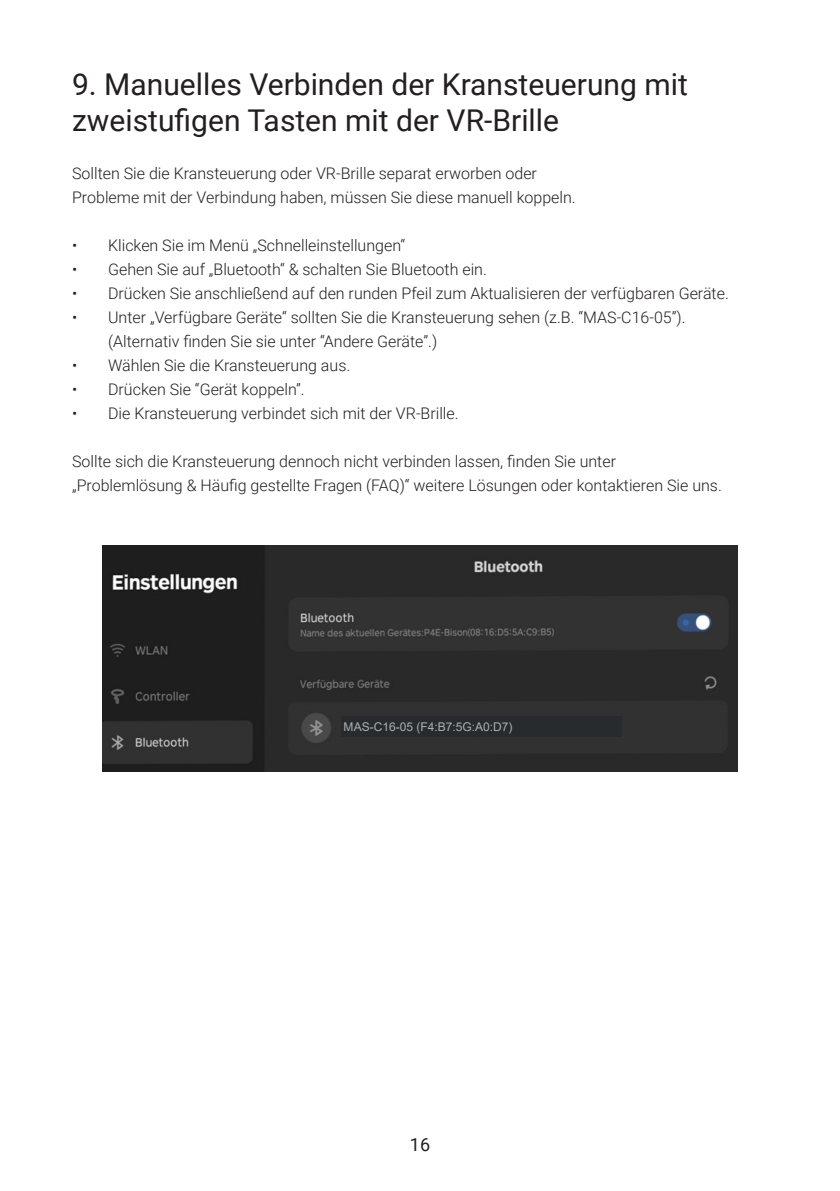
<style>
.page{position:relative;width:840px;height:1191px;background:#fff}
.page>*{position:absolute;margin:0;border:0;box-sizing:border-box;transform-origin:0 0}
.t1{font:30px "Roboto";color:#231f20}
.t2{font:18px "Roboto";color:#231f20}
.t3{font:300 16px/24px "Roboto";color:#231f20}
.t4{font:12px "Arial";color:#abafb0}
</style>
<div class="page">
<img style="left:102px;top:546px;width:635px;height:225px">
<div style="left:340px;top:715px;width:281px;height:21px;background:#282b2d"></div>
<p class="t1" style="left:72px;top:63px;width:617px">9. Manuelles Verbinden der Kransteuerung mit</p>
<p class="t1" style="left:72px;top:99px;width:488px">zweistufigen Tasten mit der VR-Brille</p>
<p class="t3" style="left:72px;top:160px;width:466px">Sollten Sie die Kransteuerung oder VR-Brille separat erworben oder</p>
<p class="t3" style="left:72px;top:184px;width:505px">Probleme mit der Verbindung haben, müssen Sie diese manuell koppeln.</p>
<p class="t3" style="left:72px;top:232px;width:334px">• Klicken Sie im Menü „Schnelleinstellungen“</p>
<p class="t3" style="left:72px;top:256px;width:416px">• Gehen Sie auf „Bluetooth“ &amp; schalten Sie Bluetooth ein.</p>
<p class="t3" style="left:72px;top:280px;width:658px">• Drücken Sie anschließend auf den runden Pfeil zum Aktualisieren der verfügbaren Geräte.</p>
<p class="t3" style="left:108px;top:304px;width:578px;text-indent:-36px">• Unter „Verfügbare Geräte“ sollten Sie die Kransteuerung sehen (z.B. “MAS-C16-05”). (Alternativ finden Sie sie unter “Andere Geräte”.)</p>
<p class="t3" style="left:72px;top:352px;width:279px">• Wählen Sie die Kransteuerung aus.</p>
<p class="t3" style="left:72px;top:376px;width:234px">• Drücken Sie “Gerät koppeln”.</p>
<p class="t3" style="left:72px;top:400px;width:388px">• Die Kransteuerung verbindet sich mit der VR-Brille.</p>
<p class="t3" style="left:72px;top:448px;width:651px">Sollte sich die Kransteuerung dennoch nicht verbinden lassen, finden Sie unter „Problemlösung &amp; Häufig gestellte Fragen (FAQ)“ weitere Lösungen oder kontaktieren Sie uns.</p>
<p class="t4" style="left:343px;top:719px;width:170px">MAS-C16-05 (F4:B7:5G:A0:D7)</p>
<p class="t2" style="left:409px;top:1131px;width:22px">16</p>
</div>
